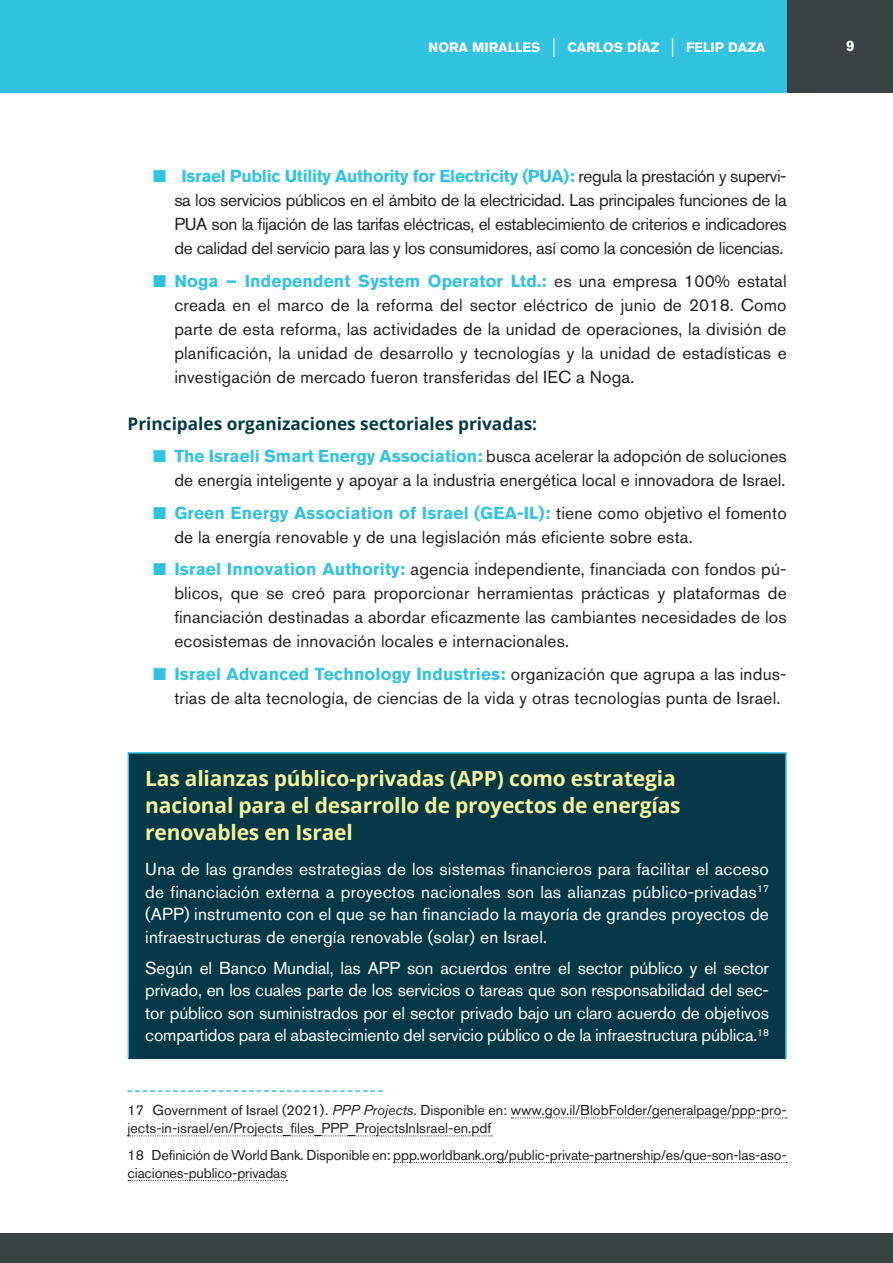
<style>
.page{position:relative;width:893px;height:1263px;background:#fff}
.page>*{position:absolute;margin:0;border:0;box-sizing:border-box;transform-origin:0 0}
.t1{font:700 21px/27px "Open Sans";letter-spacing:-.01em;color:#f6f299}
.t2{font:17.25px/24px "Akzidenz Grotesk BQ";letter-spacing:.01em;color:#231f20;text-align:justify}
.t3{font:17.25px/22.5px "Akzidenz Grotesk BQ";color:#fff;text-align:justify}
.t4{font:700 17.25px "Open Sans";color:#063948}
.t5{font:700 15px "Akzidenz Grotesk BQ";color:#fff}
.t6{font:14.25px/18px "Akzidenz Grotesk BQ";color:#231f20}
.t7{font:700 13.5px "Akzidenz Grotesk BQ";color:#fff}
.s1{font-weight:400;font-size:20.25px}
.s2{color:#31c2e0}
.s3{font-weight:700;color:#31c2e0}
.s4{font-style:italic}
</style>
<div class="page">
<div style="left:0;top:1233px;width:893px;height:30px;background:#3b4243"></div>
<div style="left:787px;top:0;width:106px;height:92px;background:#3b4243"></div>
<div style="left:0;top:0;width:787px;height:92px;background:#31c2e0"></div>
<div style="left:128px;top:753px;width:658px;height:305px;background:#063948"></div>
<hr style="left:128px;top:752px;width:659px;height:2px;background:#31c2e0">
<hr style="left:128px;top:754px;width:1px;height:304px;background:#31c2e0">
<hr style="left:785px;top:754px;width:2px;height:304px;background:#31c2e0">
<svg style="left:128px;top:1090px;width:255px;height:2px"></svg>
<svg style="left:511px;top:1117px;width:276px;height:1px"></svg>
<svg style="left:128px;top:1135px;width:364px;height:1px"></svg>
<svg style="left:394px;top:1162px;width:393px;height:1px"></svg>
<svg style="left:128px;top:1180px;width:160px;height:1px"></svg>
<p class="t7" style="left:429px;top:40px;width:338px">NORA MIRALLES <span class="s1">|</span> CARLOS DÍAZ <span class="s1">|</span> FELIP DAZA</p>
<p class="t5" style="left:846px;top:37px;width:10px">9</p>
<p class="t2" style="left:174px;top:164px;width:614px;text-indent:-21px"><span class="s2">■</span> <span class="s3">Israel Public Utility Authority for Electricity (PUA):</span> regula la prestación y supervi&shy;sa los servicios públicos en el ámbito de la electricidad. Las principales funciones de la PUA son la fijación de las tarifas eléctricas, el establecimiento de criterios e indicadores de calidad del servicio para las y los consumidores, así como la concesión de licencias.</p>
<p class="t2" style="left:174px;top:269px;width:614px;text-indent:-21px"><span class="s2">■</span> <span class="s3">Noga – Independent System Operator Ltd.:</span> es una empresa 100% estatal creada en el marco de la reforma del sector eléctrico de junio de 2018. Como parte de esta reforma, las actividades de la unidad de operaciones, la división de planificación, la unidad de desarrollo y tecnologías y la unidad de estadísticas e investigación de mercado fueron transferidas del IEC a Noga.</p>
<p class="t4" style="left:128px;top:411px;width:411px">Principales organizaciones sectoriales privadas:</p>
<p class="t2" style="left:153px;top:444px;width:635px;text-align:right"><span class="s2">■</span> <span class="s3">The Israeli Smart Energy Association:</span> busca acelerar la adopción de soluciones de energía inteligente y apoyar a la industria energética local e innovadora de Israel.</p>
<p class="t2" style="left:174px;top:500px;width:614px;text-indent:-21px"><span class="s2">■</span> <span class="s3">Green Energy Association of Israel (GEA-IL):</span> tiene como objetivo el fomento de la energía renovable y de una legislación más eficiente sobre esta.</p>
<p class="t2" style="left:174px;top:557px;width:614px;text-indent:-21px"><span class="s2">■</span> <span class="s3">Israel Innovation Authority:</span> agencia independiente, financiada con fondos pú&shy;blicos, que se creó para proporcionar herramientas prácticas y plataformas de financiación destinadas a abordar eficazmente las cambiantes necesidades de los ecosistemas de innovación locales e internacionales.</p>
<p class="t2" style="left:174px;top:661px;width:614px;text-indent:-21px"><span class="s2">■</span> <span class="s3">Israel Advanced Technology Industries:</span> organización que agrupa a las indus&shy;trias de alta tecnología, de ciencias de la vida y otras tecnologías punta de Israel.</p>
<p class="t1" style="left:145px;top:764px;width:537px">Las alianzas público-privadas (APP) como estrategia nacional para el desarrollo de proyectos de energías renovables en Israel</p>
<p class="t3" style="left:145px;top:858px;width:625px">Una de las grandes estrategias de los sistemas financieros para facilitar el acceso de financiación externa a proyectos nacionales son las alianzas público-privadas<sup>17 </sup>(APP) instrumento con el que se han financiado la mayoría de grandes proyectos de infraestructuras de energía renovable (solar) en Israel.</p>
<p class="t3" style="left:145px;top:956px;width:625px">Según el Banco Mundial, las APP son acuerdos entre el sector público y el sector privado, en los cuales parte de los servicios o tareas que son responsabilidad del sec&shy;tor público son suministrados por el sector privado bajo un claro acuerdo de objetivos compartidos para el abastecimiento del servicio público o de la infraestructura pública.<sup>18</sup></p>
<p class="t6" style="left:128px;top:1101px;width:661px">17 Government of Israel (2021). <span class="s4">PPP Projects</span>. Disponible en: www.gov.il/BlobFolder/generalpage/ppp-pro&shy;jects-in-israel/en/Projects_files_PPP_ProjectsInIsrael-en.pdf</p>
<p class="t6" style="left:128px;top:1146px;width:661px">18 Definición de World Bank. Disponible en: ppp.worldbank.org/public-private-partnership/es/que-son-las-aso&shy;ciaciones-publico-privadas</p>
</div>
